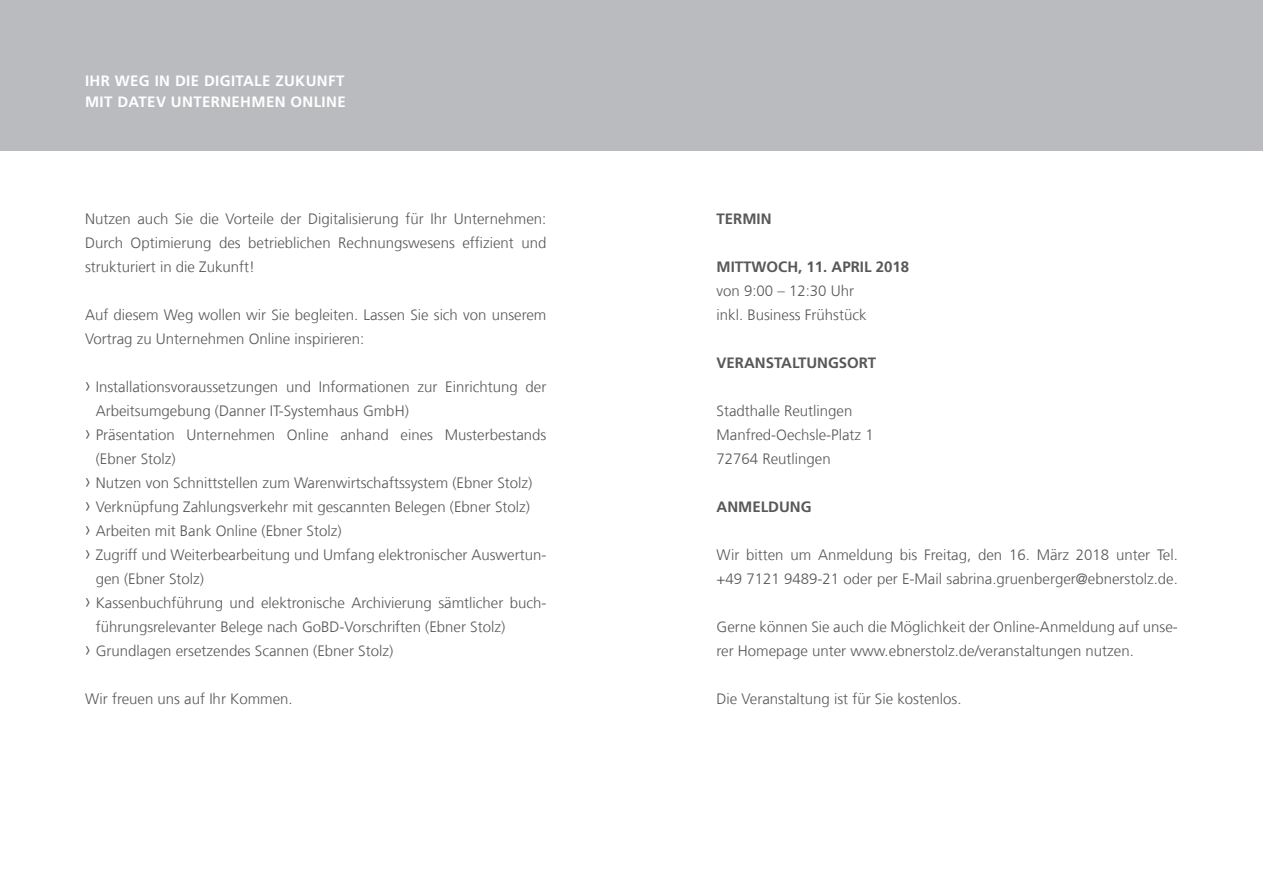
<style>
.page{position:relative;width:1263px;height:893px;background:#fff}
.page>*{position:absolute;margin:0;border:0;box-sizing:border-box;transform-origin:0 0}
.t1{font:300 15px/24px "Frutiger LT Com";color:#57585a}
.t2{font:700 15px "Frutiger LT Com";color:#57585a}
.t3{font:700 15px/21px "Frutiger LT Com";letter-spacing:.025em;color:#fff}
.s1{font-stretch:condensed;font-size:21px}
</style>
<div class="page">
<div style="left:0;top:0;width:1263px;height:150px;background:#babbbe"></div>
<p class="t3" style="left:85px;top:70px;width:261px">IHR WEG IN DIE DIGITALE ZUKUNFT<br>MIT DATEV UNTERNEH</p>
<p class="t3" style="left:251px;top:91px;width:85px">MEN ONLINE</p>
<p class="t1" style="left:85px;top:207px;width:463px;text-align:justify">Nutzen auch Sie die Vorteile der Digitalisierung für Ihr U nternehmen:<br>Durch Optimierung des betrieblichen Rechnungswesens effizient und strukturiert in die Zukunft!</p>
<p class="t1" style="left:85px;top:303px;width:463px">Auf diesem Weg wollen wir Sie begleiten. Lassen Sie sich von unserem<br>Vortrag zu U nternehmen Online inspirieren:</p>
<p class="t1" style="left:85px;top:375px;width:463px"><span class="s1">›</span> Installationsvoraussetzungen und Informationen zur Einrichtung der</p>
<p class="t1" style="left:96px;top:399px;width:315px">Arbeitsumgebung (Danner IT-Systemhaus GmbH)</p>
<p class="t1" style="left:85px;top:423px;width:463px"><span class="s1">›</span> Präsentation U nternehmen Online anhand eines Musterbestands</p>
<p class="t1" style="left:96px;top:447px;width:82px">(Ebner Stolz)</p>
<p class="t1" style="left:85px;top:471px;width:449px"><span class="s1">›</span> N utzen von Schnittstellen zum Warenwirtschaftssystem (Ebner Stolz)</p>
<p class="t1" style="left:85px;top:495px;width:446px"><span class="s1">›</span> Verknüpfung Zahlungsverkehr mit gescannten Belegen (Ebner Stolz)</p>
<p class="t1" style="left:85px;top:519px;width:258px"><span class="s1">›</span> Arbeiten mit Bank Online (Ebner Stolz)</p>
<p class="t1" style="left:85px;top:543px;width:463px"><span class="s1">›</span> Zugriff und Weiterbearbeitung und U mfang elektronischer Auswertun-</p>
<p class="t1" style="left:96px;top:567px;width:110px">gen (Ebner Stolz)</p>
<p class="t1" style="left:85px;top:591px;width:463px"><span class="s1">›</span> Kassenbuchführung und elektronische Archivierung sämtlicher buch-</p>
<p class="t1" style="left:96px;top:615px;width:411px">führungsrelevanter Belege nach GoBD-Vorschriften (Ebner Stolz)</p>
<p class="t1" style="left:85px;top:639px;width:310px"><span class="s1">›</span> Grundlagen ersetzendes Scannen (Ebner Stolz)</p>
<p class="t1" style="left:85px;top:687px;width:209px">Wir freuen uns auf Ihr Kommen.</p>
<p class="t2" style="left:716px;top:210px;width:54px">TERMIN</p>
<p class="t2" style="left:716px;top:258px;width:194px">MITTWOCH, 11. APRIL 2018</p>
<p class="t1" style="left:716px;top:279px;width:152px">von 9:00 – 12:30 Uhr inkl. Business Frühstück</p>
<p class="t2" style="left:716px;top:354px;width:152px">VERANSTALTUNGSORT</p>
<p class="t1" style="left:716px;top:399px;width:159px">Stadthalle Reutlingen<br>Manfred-Oechsle-Platz 1<br>72764 Reutlingen</p>
<p class="t2" style="left:716px;top:498px;width:96px">ANMELDUNG</p>
<p class="t1" style="left:716px;top:543px;width:463px">Wir bitten um Anmeldung bis Freitag, den 16. März 2018 unter Tel. +49 7121 9489-21 oder per E-Mail sabrina.gruenberger@ebnerstolz.de.</p>
<p class="t1" style="left:716px;top:615px;width:463px">Gerne können Sie auch die Möglichkeit der Online-Anmeldung auf unse&shy;rer Homepage unter www.ebnerstolz.de/veranstaltungen nutzen.</p>
<p class="t1" style="left:716px;top:687px;width:247px">Die Veranstaltung ist für Sie kostenlos.</p>
</div>
